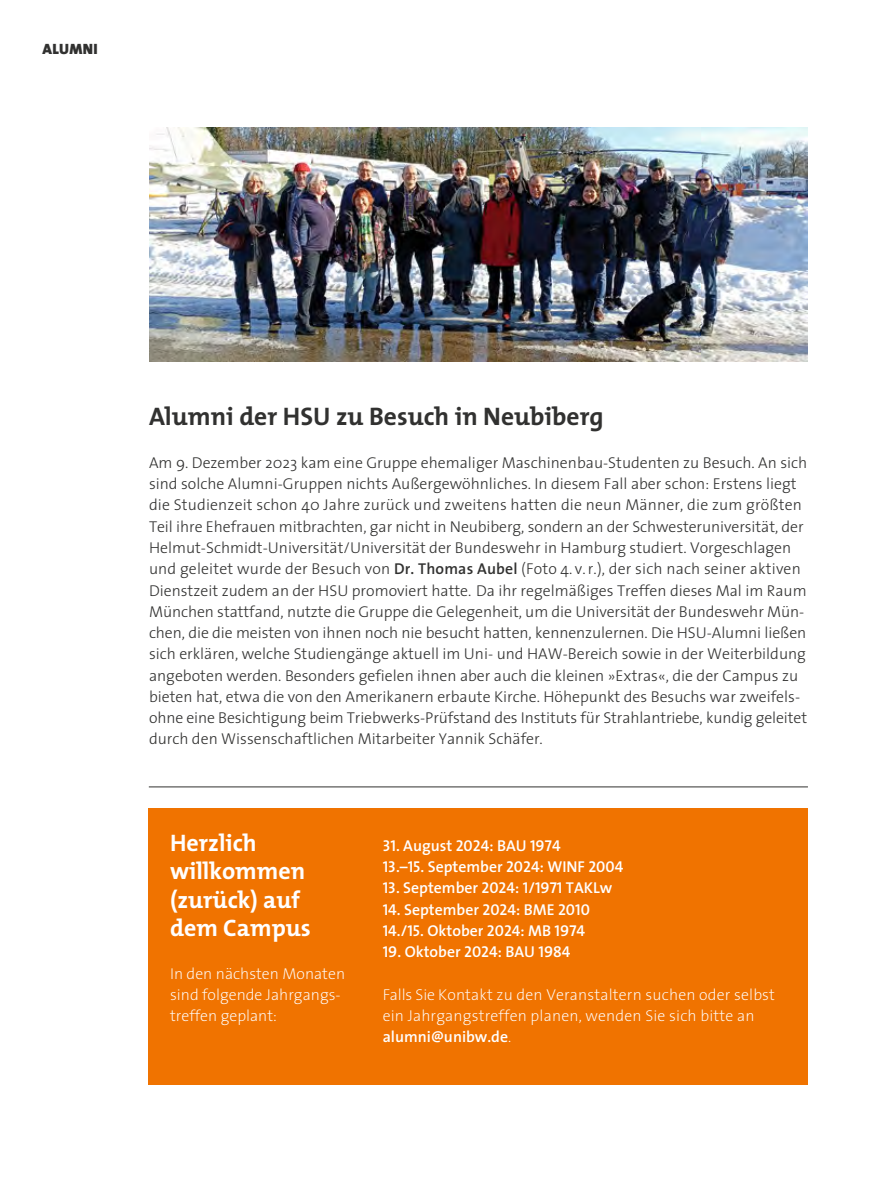
<style>
.page{position:relative;width:893px;height:1191px;background:#fff}
.page>*{position:absolute;margin:0;border:0;box-sizing:border-box;transform-origin:0 0}
.t1{font:700 25.5px "The Mix";color:#313130}
.t2{font:700 24px/28.5px "The Mix";color:#fff}
.t3{font:300 15.75px/21.3px "The Sans";color:#313130}
.t4{font:200 15.75px/21.3px "The Sans";letter-spacing:.01em;color:#fff}
.t5{font:15.75px/21.3px "The Sans Semi Bold Caps";color:#fff}
.t6{font:600 15.75px "The Sans";color:#fff}
.t7{font:900 15px "The Sans";letter-spacing:.02em;color:#313130}
.s1{font-weight:600}
.s2{font-family:"The Sans";font-weight:600}
.s3{font-family:"The Sans Semi Bold Caps";font-weight:400}
</style>
<div class="page">
<div style="left:149px;top:808px;width:659px;height:276px;background:#f07300"></div>
<hr style="left:149px;top:786px;width:659px;height:1px;background:#313130">
<img style="left:149px;top:128px;width:659px;height:233px">
<p class="t7" style="left:43px;top:36px;width:57px">ALUMNI</p>
<p class="t1" style="left:149px;top:395px;width:456px">Alumni der HSU zu Besuch in Neubiberg</p>
<p class="t3" style="left:149px;top:451px;width:660px">Am 9. Dezember 2023 kam eine Gruppe ehemaliger Maschinenbau-Studenten zu Besuch. An sich sind solche Alumni-Gruppen nichts Außergewöhnliches. In diesem Fall aber schon: Erstens liegt die Studienzeit schon 40 Jahre zurück und zweitens hatten die neun Männer, die zum größten Teil ihre Ehefrauen mitbrachten, gar nicht in Neubiberg, sondern an der Schwesteruniversität, der Helmut-Schmidt-Universität/Universität der Bundeswehr in Hamburg studiert. Vorgeschlagen und geleitet wurde der Besuch von <span class="s1">Dr. Thomas Aubel</span> (Foto 4. v. r.), der sich nach seiner aktiven Dienstzeit zudem an der HSU promoviert hatte. Da ihr regelmäßiges Treffen dieses Mal im Raum München stattfand, nutzte die Gruppe die Gelegenheit, um die Universität der Bundeswehr Mün&shy;chen, die die meisten von ihnen noch nie besucht hatten, kennenzulernen. Die HSU-Alumni ließen sich erklären, welche Studiengänge aktuell im Uni- und HAW-Bereich sowie in der Weiterbildung angeboten werden. Besonders gefielen ihnen aber auch die kleinen »Extras«, die der Campus zu bieten hat, etwa die von den Amerikanern erbaute Kirche. Höhepunkt des Besuchs war zweifels&shy;ohne eine Besichtigung beim Triebwerks-Prüfstand des Instituts für Strahlantriebe, kundig geleitet durch den Wissenschaftlichen Mitarbeiter Yannik Schäfer.</p>
<p class="t2" style="left:170px;top:827px;width:142px">Herzlich willkommen (zurück) auf dem Campus</p>
<p class="t4" style="left:170px;top:962px;width:177px">In den nächsten Monaten sind folgende Jahrgangs&shy;treffen geplant:</p>
<p class="t5" style="left:383px;top:834px;width:242px">31<span class="s2">. August</span> 2024<span class="s2">: BAU</span> 1974<br>13.–15. <span class="s2">September</span> 2024<span class="s2">: WINF</span> 2004</p>
<p class="t6" style="left:383px;top:875px;width:231px"><span class="s3">13</span>. September <span class="s3">2024</span>: <span class="s3">1/1971</span> TAKLw</p>
<p class="t5" style="left:383px;top:898px;width:209px">14. <span class="s2">September</span> 2024<span class="s2">: BME</span> 2010<br>14./15. <span class="s2">Oktober</span> 2024<span class="s2">: MB</span> 1974</p>
<p class="t5" style="left:383px;top:940px;width:189px">19. <span class="s2">Oktober</span> 2024<span class="s2">: BAU</span> 1984</p>
<p class="t4" style="left:383px;top:983px;width:394px">Falls Sie Kontakt zu den Veranstaltern suchen oder selbst ein Jahrgangstreffen planen, wenden Sie sich bitte an <span class="s1">alumni@unibw.de</span>.</p>
</div>
